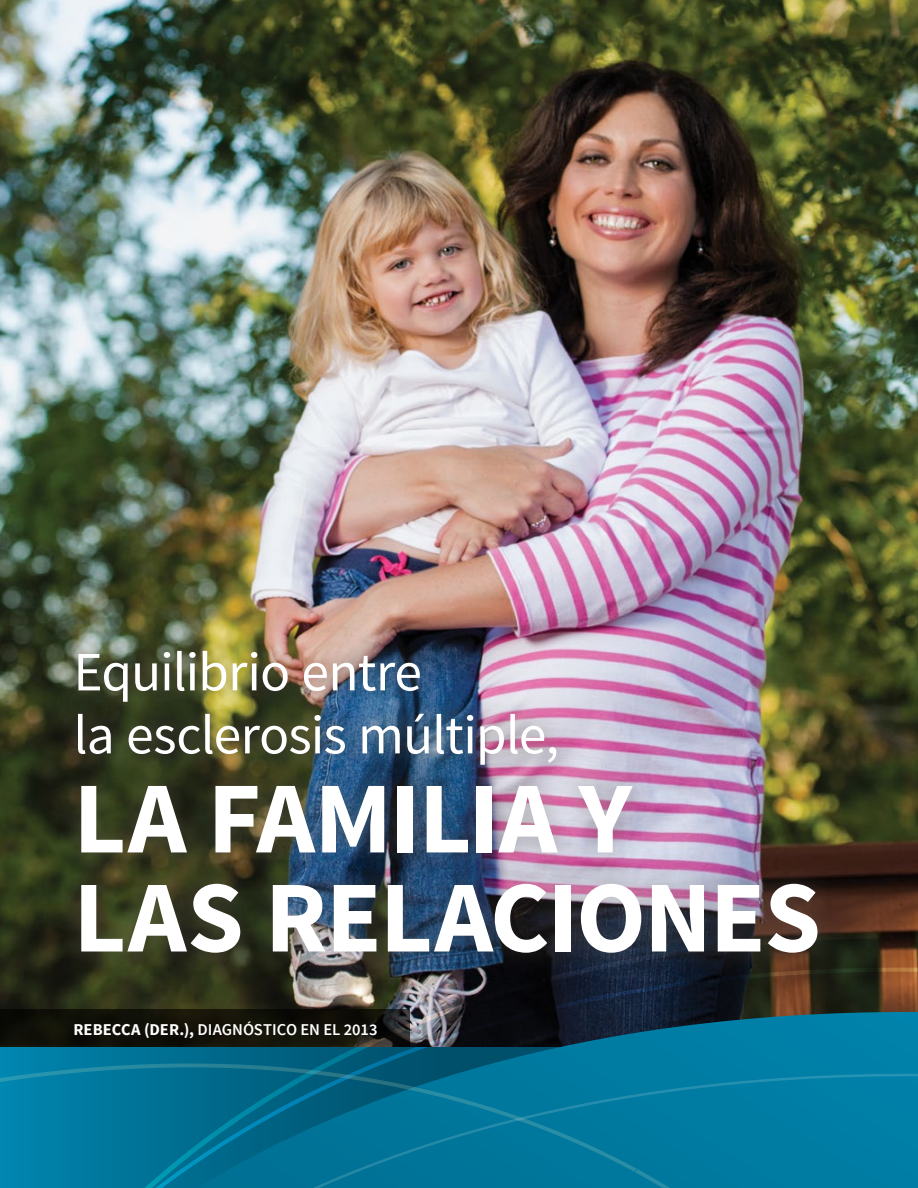
<style>
.page{position:relative;width:918px;height:1188px;background:#fff}
.page>*{position:absolute;margin:0;border:0;box-sizing:border-box;transform-origin:0 0}
.t1{font:700 102px/99px "Source Sans Pro";letter-spacing:-.02em;color:#fff}
.t2{font:55.5px/63px "Source Sans Pro";letter-spacing:-.015em;color:#fff}
.t3{font:600 16.5px "Source Sans Pro";color:#fff}
.s1{font-weight:700}
</style>
<div class="page">
<img style="left:0;top:0;width:918px;height:964px">
<svg style="left:0;top:964px;width:918px;height:224px;background:#204851"></svg>
<svg style="left:0;top:1026px;width:800px;height:162px;background:#036c8c"></svg>
<div style="left:52px;top:626px;width:790px;height:352px;background:#6a6158;opacity:.25"></div>
<p class="t2" style="left:73px;top:641px;width:487px">Equilibrio entre<br>la esclerosis múltiple,</p>
<h1 class="t1" style="left:73px;top:773px;width:749px">LA FAMILIA Y<br>LAS RELACIONES</h1>
<p class="t3" style="left:73px;top:1020px;width:306px"><span class="s1">REBECCA (DER.),</span> DIAGNÓSTICO EN EL 2013</p>
</div>
